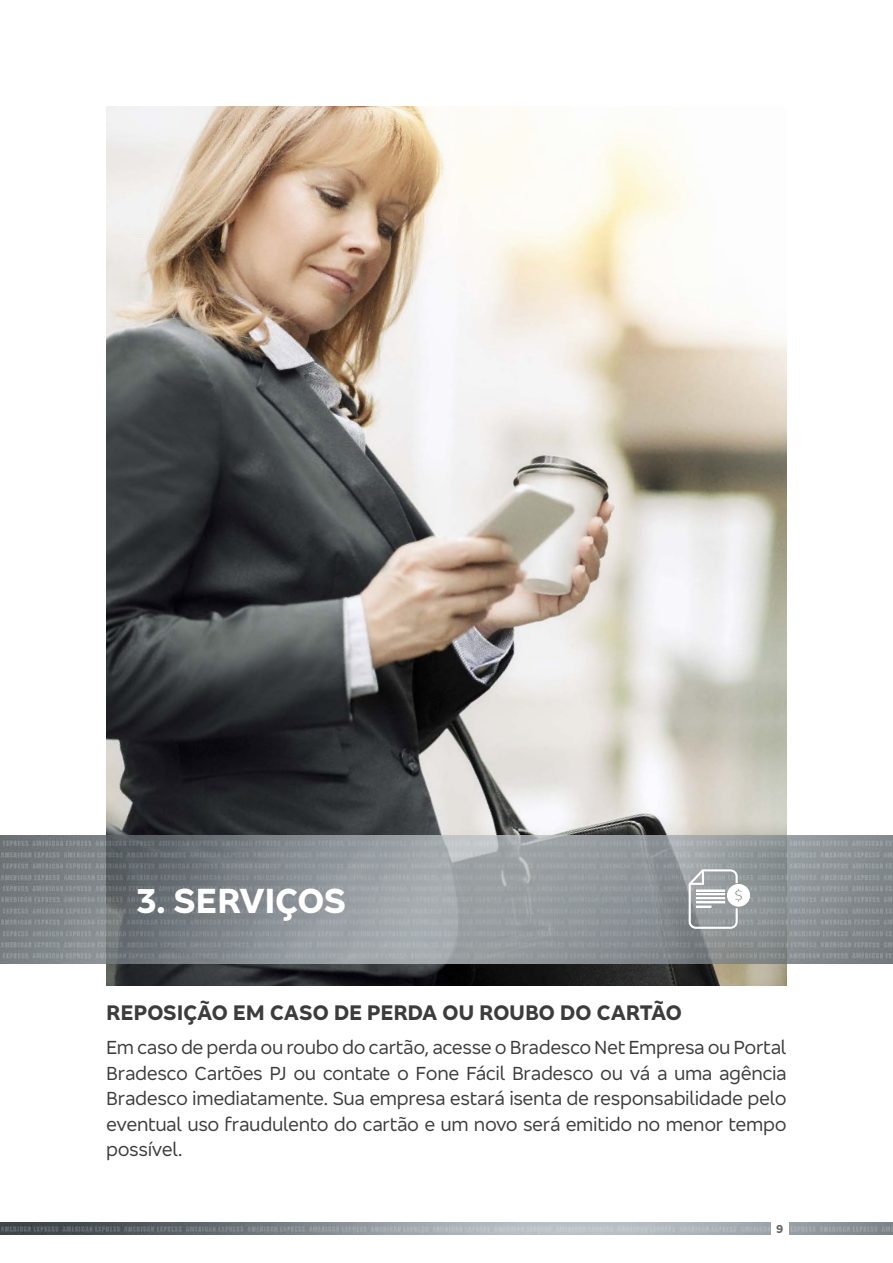
<style>
.page{position:relative;width:893px;height:1263px;background:#fff}
.page>*{position:absolute;margin:0;border:0;box-sizing:border-box;transform-origin:0 0}
.t1{font:700 36px "Bradesco Sans";letter-spacing:-.02em;color:#fff}
.t2{font:700 21.75px "Bradesco Sans";letter-spacing:-.02em;color:#3c3c3c}
.t3{font:19.5px/25.5px "Bradesco Sans";letter-spacing:-.02em;color:#3c3c3c;text-align:justify}
.t4{font:700 12px "Bradesco Sans";color:#636363}
</style>
<div class="page">
<img style="left:0;top:1222px;width:771px;height:13px">
<img style="left:789px;top:1222px;width:104px;height:13px">
<img style="left:106px;top:106px;width:681px;height:879px">
<img style="left:0;top:835px;width:893px;height:128px">
<svg style="left:689px;top:869px;width:61px;height:60px"></svg>
<h1 class="t1" style="left:136px;top:876px;width:212px">3. SERVIÇOS</h1>
<p class="t2" style="left:106px;top:998px;width:577px">REPOSIÇÃO EM CASO DE PERDA OU ROUBO DO CARTÃO</p>
<p class="t3" style="left:106px;top:1034px;width:682px">Em caso de perda ou roubo do cartão, acesse o Bradesco Net Empresa ou Portal Bradesco Cartões PJ ou contate o Fone Fácil Bradesco ou vá a uma agência Bradesco imediatamente. Sua empresa estará isenta de responsabilidade pelo eventual uso fraudulento do cartão e um novo será emitido no menor tempo possível.</p>
<p class="t4" style="left:776px;top:1221px;width:9px">9</p>
</div>
